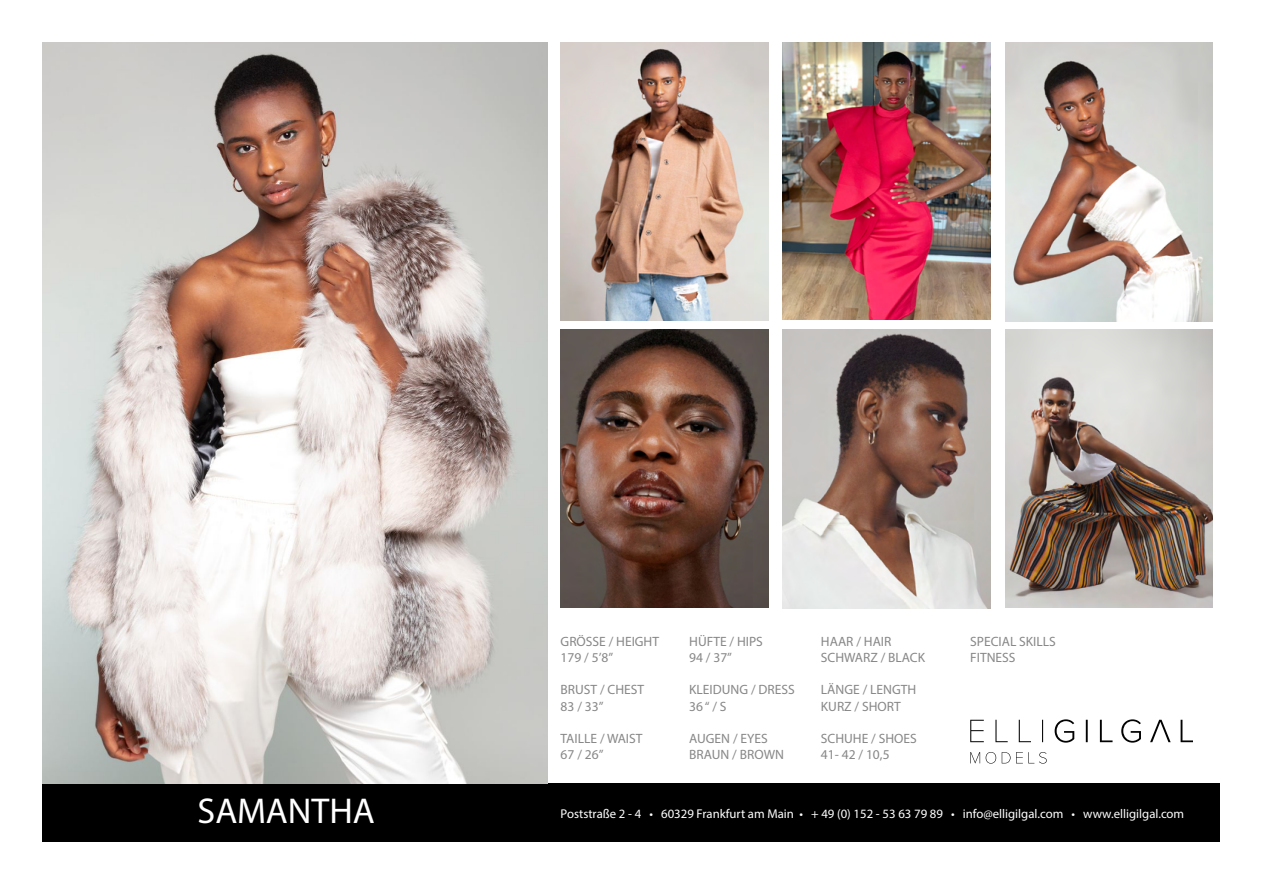
<style>
.page{position:relative;width:1263px;height:893px;background:#fff}
.page>*{position:absolute;margin:0;border:0;box-sizing:border-box;transform-origin:0 0}
.t1{font:36px "Myriad Pro";color:#fff}
.t2{font:13.5px/16.2px "Myriad Pro";color:#878787}
.t3{font:12.75px "Myriad Pro";color:#fff}
.s1{color:#fdfdfd}
</style>
<div class="page">
<div style="left:43px;top:783px;width:1177px;height:59px;background:#000"></div>
<img style="left:43px;top:43px;width:504px;height:740px">
<img style="left:561px;top:43px;width:207px;height:277px">
<img style="left:783px;top:43px;width:207px;height:277px">
<svg style="left:970px;top:719px;width:223px;height:45px"></svg>
<img style="left:1005px;top:43px;width:208px;height:278px">
<img style="left:561px;top:330px;width:207px;height:277px">
<img style="left:783px;top:330px;width:207px;height:278px">
<img style="left:1005px;top:330px;width:208px;height:277px">
<p class="t2" style="left:561px;top:633px;width:100px">GRÖSSE / HEIGHT<br>179 / 5’8”</p>
<p class="t2" style="left:561px;top:682px;width:85px">BRUST / CHEST<br>83 / 33”</p>
<p class="t2" style="left:561px;top:730px;width:83px">TAILLE / WAIST<br>67 / 26”</p>
<p class="t2" style="left:689px;top:633px;width:75px">HÜFTE / HIPS<br>94 / 37”</p>
<p class="t2" style="left:689px;top:682px;width:107px">KLEIDUNG / DRESS<br>36 “ / S</p>
<p class="t2" style="left:689px;top:730px;width:96px">AUGEN / EYES<br>BRAUN / BROWN</p>
<p class="t2" style="left:821px;top:633px;width:106px">HAAR / HAIR<br>SCHWARZ / BLACK</p>
<p class="t2" style="left:821px;top:682px;width:97px">LÄNGE / LENGTH<br>KURZ / SHORT</p>
<p class="t2" style="left:821px;top:730px;width:97px">SCHUHE / SHOES<br>41- 42 / 10,5</p>
<p class="t2" style="left:970px;top:633px;width:87px">SPECIAL SKILLS<br>FITNESS</p>
<h1 class="t1" style="left:198px;top:789px;width:179px">SAMANTHA</h1>
<p class="t3" style="left:561px;top:806px;width:625px">Poststraße <span class="s1">2 - 4</span> • 60329 Frankfurt am Main • + 49 (0) 152 - 53 63 79 89 • info@elligilgal.com <span class="s1">• www.elligilgal.com</span></p>
</div>
